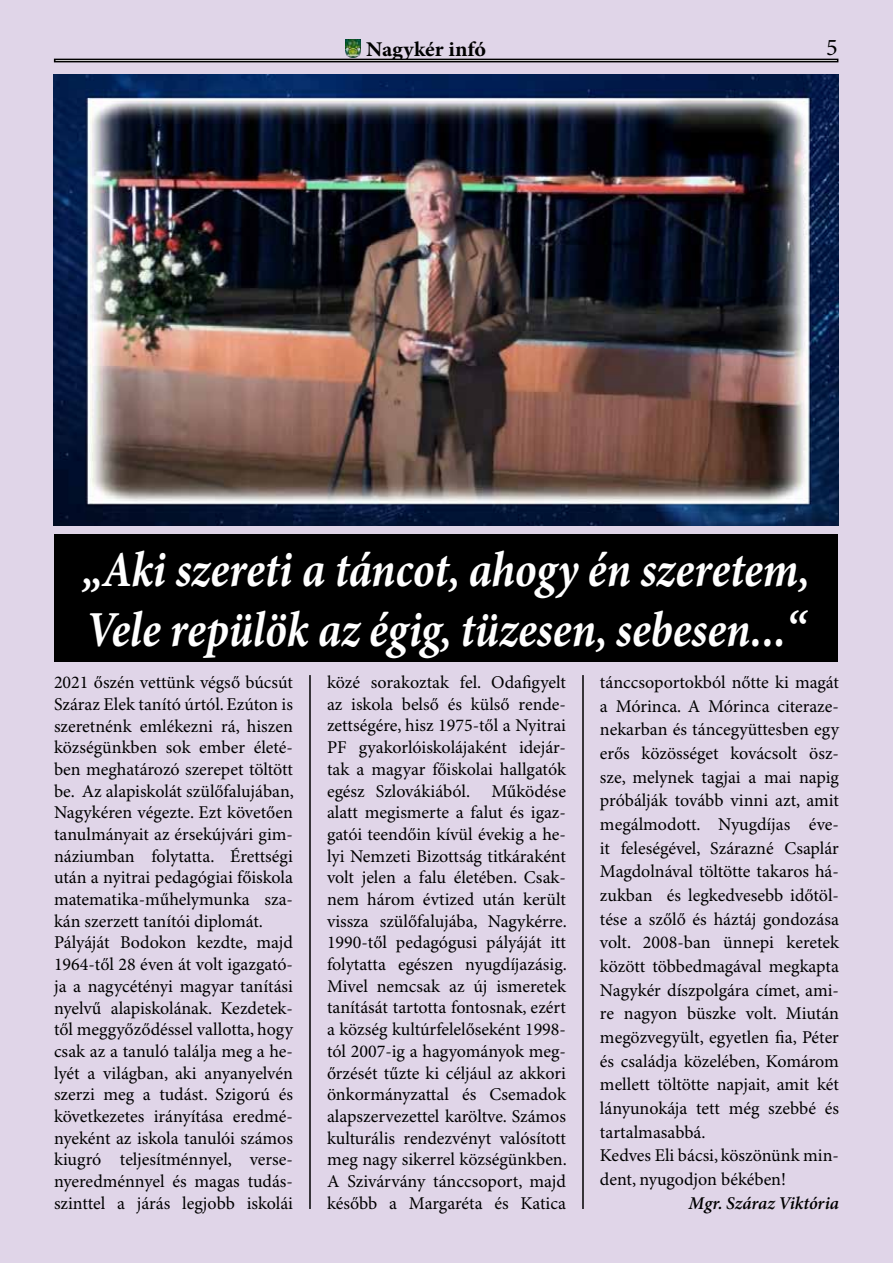
<style>
.page{position:relative;width:893px;height:1263px;background:#e0d5e8}
.page>*{position:absolute;margin:0;border:0;box-sizing:border-box;transform-origin:0 0}
.t1{font:italic 700 50.4px/60.6px "Minion Pro";color:#fff;scale:.88 1}
.t2{font:24px "Minion Pro";color:#000}
.t3{font:700 21px "Minion Pro";color:#000;scale:1.05 1}
.t4{font:18px/21.8px "Minion Pro";color:#000}
.t5{font:italic 600 18px "Minion Pro";color:#000}
</style>
<div class="page">
<img style="left:54px;top:74px;width:785px;height:451px">
<div style="left:54px;top:534px;width:784px;height:128px;background:#000"></div>
<hr style="left:309px;top:675px;width:2px;height:534px;background:#000">
<hr style="left:582px;top:675px;width:2px;height:534px;background:#000">
<div style="left:54px;top:59px;width:784px;height:3px;border:2px solid #000"></div>
<img style="left:345px;top:39px;width:16px;height:18px">
<p class="t3" style="left:366px;top:37px;width:116px">Nagykér infó</p>
<h2 class="t2" style="left:826px;top:33px;width:13px">5</h2>
<h1 class="t1" style="left:83px;top:541px;width:828px">„Aki szereti a táncot, ahogy én szeretem,<br>Vele repülök az égig, tüzesen, sebesen...“</h1>
<p class="t4" style="left:54px;top:672px;width:241px">2021 őszén vettünk végső búcsút Száraz Elek tanító úrtól. Ezúton is szeretnénk emlékezni rá, hiszen községünkben sok ember életé&shy;ben meghatározó szerepet töltött be. Az alapiskolát szülőfalujában, Nagykéren végezte. Ezt követően tanulmányait az érsekújvári gim&shy;náziumban folytatta. Érettségi után a nyitrai pedagógiai főiskola matematika-műhelymunka sza&shy;kán szerzett tanítói diplomát.<br>Pályáját Bodokon kezdte, majd 1964-től 28 éven át volt igazgató&shy;ja a nagycétényi magyar tanítási nyelvű alapiskolának. Kezdetek&shy;től meggyőződéssel vallotta, hogy csak az a tanuló találja meg a he&shy;lyét a világban, aki anyanyelvén szerzi meg a tudást. Szigorú és következetes irányítása eredmé&shy;nyeként az iskola tanulói számos kiugró teljesítménnyel, verse&shy;nyeredménnyel és magas tudás&shy;szinttel a járás legjobb iskolái</p>
<p class="t4" style="left:327px;top:672px;width:241px;text-align:justify">közé sorakoztak fel. Odafigyelt az iskola belső és külső rende&shy;zettségére, hisz 1975-től a Nyitrai PF gyakorlóiskolájaként idejár&shy;tak a magyar főiskolai hallgatók egész Szlovákiából. Működése alatt megismerte a falut és igaz&shy;gatói teendőin kívül évekig a he&shy;lyi Nemzeti Bizottság titkáraként volt jelen a falu életében. Csak&shy;nem három évtized után került vissza szülőfalujába, Nagykérre.<br>1990-től pedagógusi pályáját itt folytatta egészen nyugdíjazásig.<br>Mivel nemcsak az új ismeretek tanítását tartotta fontosnak, ezért a község kultúrfelelőseként 1998- tól 2007-ig a hagyományok meg&shy;őrzését tűzte ki céljául az akkori önkormányzattal és Csemadok alapszervezettel karöltve. Számos kulturális rendezvényt valósított meg nagy sikerrel községünkben.<br>A Szivárvány tánccsoport, majd később a Margaréta és Katica</p>
<p class="t4" style="left:600px;top:671px;width:240px;line-height:23.7px">tánccsoportokból nőtte ki magát a Mórinca. A Mórinca citeraze&shy;nekarban és táncegyüttesben egy erős közösséget kovácsolt ös - sze, melynek tagjai a mai napig próbálják tovább vinni azt, amit megálmodott. Nyugdíjas éve&shy;it feleségével, Szárazné Csaplár<br>Magdolnával töltötte takaros há&shy;zukban és legkedvesebb időtöl&shy;tése a szőlő és háztáj gondozása volt. 2008-ban ünnepi keretek között többedmagával megkapta<br>Nagykér díszpolgára címet, ami&shy;re nagyon büszke volt. Miután megözvegyült, egyetlen fia, Péter és családja közelében, Komárom mellett töltötte napjait, amit két lányunokája tett még szebbé és tartalmasabbá.<br>Kedves Eli bácsi, köszönünk min&shy;dent, nyugodjon békében!</p>
<p class="t5" style="left:688px;top:1192px;width:152px">Mgr. Száraz Viktória</p>
</div>
